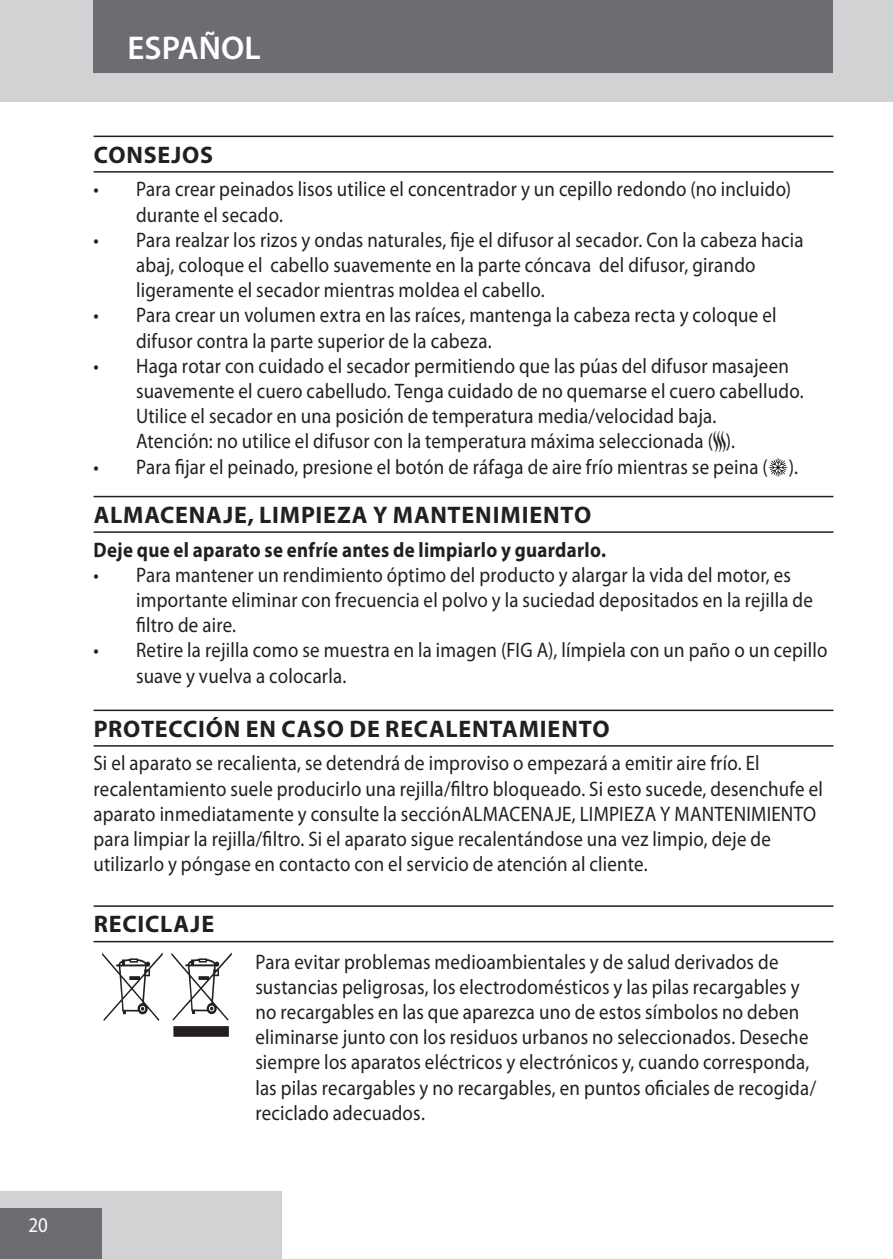
<style>
.page{position:relative;width:893px;height:1259px;background:#fff}
.page>*{position:absolute;margin:0;border:0;box-sizing:border-box;transform-origin:0 0}
.default{font:120px "Myriad Mine";color:#231f20;scale:.9 1}
.t1{font:600 33px "Myriad Pro";color:#fff}
.heading{font:700 24px "Myriad Pro";letter-spacing:.035em;color:#231f20}
.default-2{font:21px/25.2px "Myriad Pro";letter-spacing:.015em;color:#231f20;scale:.9 1}
.default_numbers{font:21px "Myriad Pro";letter-spacing:.015em;color:#231f20;scale:.9 1}
.default-3{font:700 21px "Myriad Pro";letter-spacing:.015em;color:#231f20;scale:.9 1}
.t2{font:21px "Myriad Pro";color:#fff;scale:.9 1}
.s1{font-family:"Myriad Bitsn Bobs"}
</style>
<div class="page">
<div style="left:0;top:0;width:893px;height:102px;background:#d1d2d4"></div>
<div style="left:0;top:1191px;width:282px;height:68px;background:#d1d2d4"></div>
<div style="left:0;top:1208px;width:102px;height:51px;background:#6c6d70"></div>
<div style="left:94px;top:0;width:739px;height:73px;background:#6c6d70"></div>
<hr style="left:94px;top:136px;width:739px;height:1px;background:#231f20">
<hr style="left:94px;top:171px;width:739px;height:2px;background:#231f20">
<hr style="left:94px;top:496px;width:739px;height:1px;background:#231f20">
<hr style="left:94px;top:531px;width:739px;height:2px;background:#231f20">
<hr style="left:94px;top:709px;width:739px;height:2px;background:#231f20">
<hr style="left:94px;top:745px;width:739px;height:1px;background:#231f20">
<hr style="left:94px;top:905px;width:739px;height:2px;background:#231f20">
<hr style="left:94px;top:941px;width:739px;height:1px;background:#231f20">
<svg style="left:769px;top:458px;width:18px;height:19px"></svg>
<p class="t2" style="left:29px;top:1212px;width:23px">20</p>
<p class="t1" style="left:128px;top:27px;width:135px">ESPAÑOL</p>
<p class="heading" style="left:94px;top:139px;width:121px">CONSEJOS</p>
<p class="default-2" style="left:136px;top:176px;width:729px;text-indent:-43px">• Para crear peinados lisos utilice el concentrador y un cepillo redondo (no incluido) durante el secado.</p>
<p class="default-2" style="left:136px;top:227px;width:743px;text-indent:-43px">• Para realzar los rizos y ondas naturales, fije el difusor al secador. Con la cabeza hacia abaj, coloque el cabello suavemente en la parte cóncava del difusor, girando ligeramente el secador mientras moldea el cabello.</p>
<p class="default-2" style="left:136px;top:302px;width:713px;text-indent:-43px">• Para crear un volumen extra en las raíces, mantenga la cabeza recta y coloque el difusor contra la parte superior de la cabeza.</p>
<p class="default-2" style="left:136px;top:353px;width:743px;text-indent:-43px">• Haga rotar con cuidado el secador permitiendo que las púas del difusor masajeen suavemente el cuero cabelludo. Tenga cuidado de no quemarse el cuero cabelludo.<br>Utilice el secador en una posición de temperatura media/velocidad baja.</p>
<p class="default_numbers" style="left:136px;top:428px;width:667px">Atención: no utilice el difusor con la temperatura máxima seleccionada (<span class="s1">P</span>).</p>
<p class="default-2" style="left:94px;top:454px;width:784px">• Para fijar el peinado, presione el botón de ráfaga de aire frío mientras se peina ( ).</p>
<p class="heading" style="left:94px;top:499px;width:499px">ALMACENAJE, LIMPIEZA Y MANTENIMIENTO</p>
<p class="default-3" style="left:94px;top:536px;width:571px">Deje que el aparato se enfríe antes de limpiarlo y guardarlo.</p>
<p class="default-2" style="left:136px;top:562px;width:754px;text-indent:-43px">• Para mantener un rendimiento óptimo del producto y alargar la vida del motor, es importante eliminar con frecuencia el polvo y la suciedad depositados en la rejilla de filtro de aire.</p>
<p class="default-2" style="left:136px;top:637px;width:770px;text-indent:-43px">• Retire la rejilla como se muestra en la imagen (FIG A), límpiela con un paño o un cepillo suave y vuelva a colocarla.</p>
<p class="heading" style="left:94px;top:713px;width:517px">PROTECCIÓN EN CASO DE RECALENTAMIENTO</p>
<p class="default-2" style="left:94px;top:750px;width:812px">Si el aparato se recalienta, se detendrá de improviso o empezará a emitir aire frío. El recalentamiento suele producirlo una rejilla/filtro bloqueado. Si esto sucede, desenchufe el aparato inmediatamente y consulte la secciónALMACENAJE, LIMPIEZA Y MANTENIMIENTO para limpiar la rejilla/filtro. Si el aparato sigue recalentándose una vez limpio, deje de utilizarlo y póngase en contacto con el servicio de atención al cliente.</p>
<p class="heading" style="left:94px;top:908px;width:122px">RECICLAJE</p>
<p class="default" style="left:102px;top:936px;width:151px">W</p>
<p class="default-2" style="left:255px;top:948px;width:625px">Para evitar problemas medioambientales y de salud derivados de sustancias peligrosas, los electrodomésticos y las pilas recargables y no recargables en las que aparezca uno de estos símbolos no deben eliminarse junto con los residuos urbanos no seleccionados. Deseche siempre los aparatos eléctricos y electrónicos y, cuando corresponda, las pilas recargables y no recargables, en puntos oficiales de recogida/ reciclado adecuados.</p>
</div>
